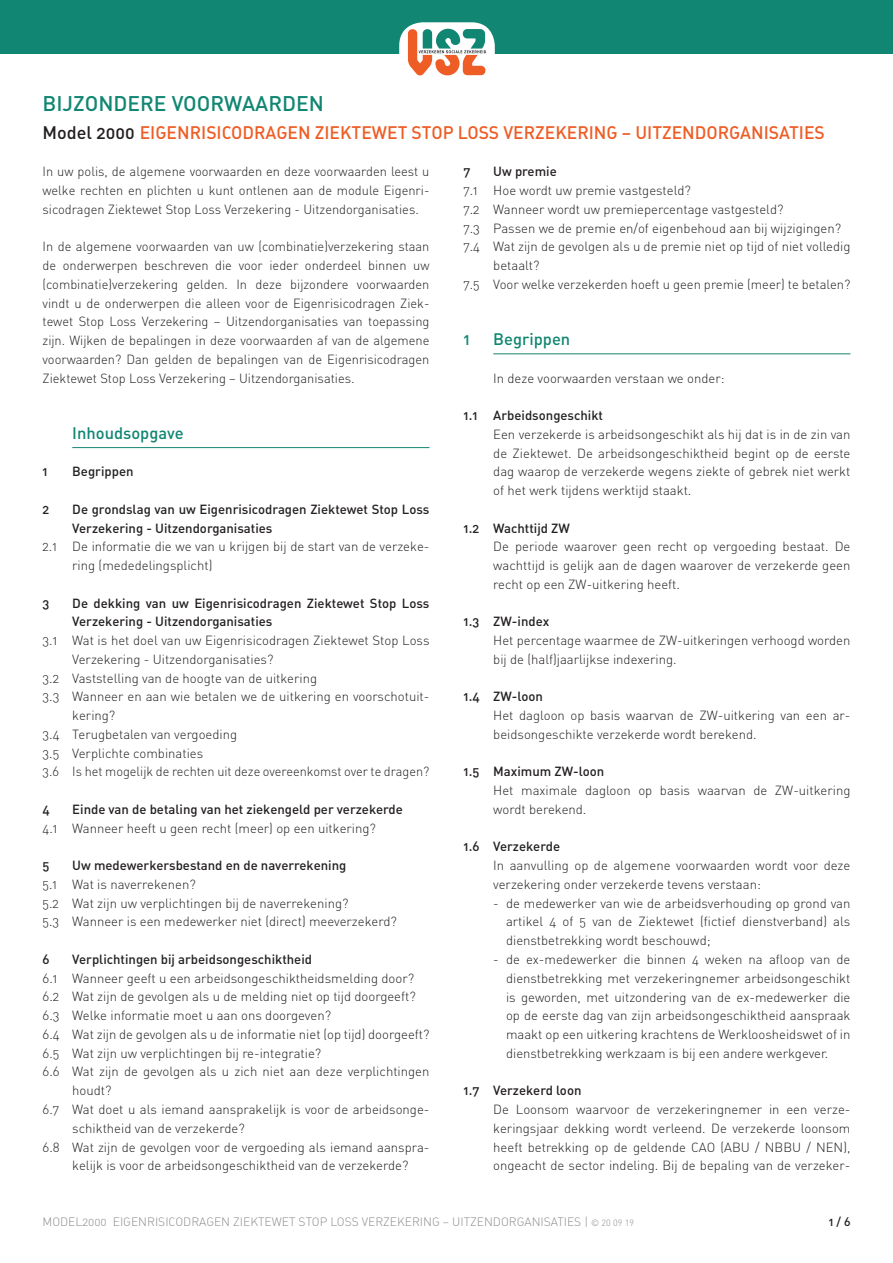
<style>
.page{position:relative;width:893px;height:1263px;background:#fff}
.page>*{position:absolute;margin:0;border:0;box-sizing:border-box;transform-origin:0 0}
.t1{font:21px "DIN Medium Alternate";color:#118672}
.t2{font:18px "DIN Medium Alternate";color:#ee5d25}
.t3{font:16.5px "DIN Medium Alternate";color:#118672}
.t4{font:13.2px/18.8px "DIN Light Alternate";color:#231f20;text-align:justify}
.t5{font:13.2px/18.8px "DIN Medium Alternate";color:#231f20}
.t6{font:12px "DIN Light Alternate";color:#8a8c8f}
.t7{font:12px "DIN Medium Alternate";color:#231f20}
.s1{color:#231f20}
.s2{font-family:"DIN";font-weight:300;font-size:9px}
</style>
<div class="page">
<div style="left:0;top:0;width:893px;height:53px;background:#118672"></div>
<div style="left:399px;top:22px;width:96px;height:62px;background:#fff;border-radius:23px"></div>
<svg style="left:408px;top:28px;width:79px;height:48px"></svg>
<hr style="left:72px;top:447px;width:357px;height:1px;background:#118672">
<hr style="left:493px;top:354px;width:357px;height:1px;background:#118672">
<h1 class="t1" style="left:43px;top:90px;width:283px">BIJZONDERE VOORWAARDEN</h1>
<h2 class="t2" style="left:43px;top:121px;width:784px"><span class="s1">Model 2000</span> EIGENRISICODRAGEN ZIEKTEWET STOP LOSS VERZEKERING – UITZENDORGANISATIES</h2>
<p class="t4" style="left:43px;top:162px;width:388px">In uw polis, de algemene voorwaarden en deze voorwaarden leest u welke rechten en plichten u kunt ontlenen aan de module Eigenri&shy;sicodragen Ziektewet Stop Loss Verzekering - Uitzendorganisaties.</p>
<p class="t4" style="left:43px;top:237px;width:388px">In de algemene voorwaarden van uw (combinatie)verzekering staan de onderwerpen beschreven die voor ieder onderdeel binnen uw (combinatie)verzekering gelden. In deze bijzondere voorwaarden vindt u de onderwerpen die alleen voor de Eigenrisicodragen Ziek&shy;tewet Stop Loss Verzekering – Uitzendorganisaties van toepassing zijn. Wijken de bepalingen in deze voorwaarden af van de algemene voorwaarden? Dan gelden de bepalingen van de Eigenrisicodragen Ziektewet Stop Loss Verzekering – Uitzendorganisaties.</p>
<p class="t3" style="left:72px;top:422px;width:113px">Inhoudsopgave</p>
<p class="t5" style="left:43px;top:462px;width:7px">1</p>
<p class="t5" style="left:72px;top:462px;width:63px">Begrippen</p>
<p class="t5" style="left:43px;top:499px;width:8px">2</p>
<p class="t5" style="left:72px;top:499px;width:359px">De grondslag van uw Eigenrisicodragen Ziektewet Stop Loss<br>Verzekering - Uitzendorganisaties</p>
<p class="t4" style="left:72px;top:537px;width:359px;text-indent:-30px">2.1 De informatie die we van u krijgen bij de start van de verzeke&shy;ring (mededelingsplicht)</p>
<p class="t5" style="left:43px;top:593px;width:8px">3</p>
<p class="t5" style="left:72px;top:593px;width:359px">De dekking van uw Eigenrisicodragen Ziektewet Stop Loss<br>Verzekering - Uitzendorganisaties</p>
<p class="t4" style="left:43px;top:631px;width:388px">3.1 Wat is het doel van uw Eigenrisicodragen Ziektewet Stop Loss</p>
<p class="t4" style="left:72px;top:650px;width:203px">Verzekering - Uitzendorganisaties?</p>
<p class="t4" style="left:43px;top:668px;width:276px">3.2 Vaststelling van de hoogte van de uitkering</p>
<p class="t4" style="left:43px;top:687px;width:388px">3.3 Wanneer en aan wie betalen we de uitkering en voorschotuit-</p>
<p class="t4" style="left:72px;top:706px;width:45px">kering?</p>
<p class="t4" style="left:43px;top:725px;width:196px">3.4 Terugbetalen van vergoeding</p>
<p class="t4" style="left:43px;top:743px;width:162px">3.5 Verplichte combinaties</p>
<p class="t4" style="left:43px;top:762px;width:388px">3.6 Is het mogelijk de rechten uit deze overeenkomst over te dragen?</p>
<p class="t5" style="left:43px;top:799px;width:9px">4</p>
<p class="t5" style="left:72px;top:799px;width:332px">Einde van de betaling van het ziekengeld per verzekerde</p>
<p class="t4" style="left:43px;top:818px;width:335px">4.1 Wanneer heeft u geen recht (meer) op een uitkering?</p>
<p class="t5" style="left:43px;top:855px;width:9px">5</p>
<p class="t5" style="left:72px;top:855px;width:276px">Uw medewerkersbestand en de naverrekening</p>
<p class="t4" style="left:43px;top:875px;width:356px;text-align:left">5.1 Wat is naverrekenen?<br>5.2 Wat zijn uw verplichtingen bij de naverrekening?<br>5.3 Wanneer is een medewerker niet (direct) meeverzekerd?</p>
<p class="t5" style="left:43px;top:949px;width:9px">6</p>
<p class="t5" style="left:72px;top:949px;width:241px">Verplichtingen bij arbeidsongeschiktheid</p>
<p class="t4" style="left:43px;top:968px;width:373px">6.1 Wanneer geeft u een arbeidsongeschiktheidsmelding door?</p>
<p class="t4" style="left:43px;top:987px;width:375px">6.2 Wat zijn de gevolgen als u de melding niet op tijd doorgeeft?</p>
<p class="t4" style="left:43px;top:1006px;width:290px">6.3 Welke informatie moet u aan ons doorgeven?</p>
<p class="t4" style="left:43px;top:1025px;width:388px">6.4 Wat zijn de gevolgen als u de informatie niet (op tijd) doorgeeft?</p>
<p class="t4" style="left:43px;top:1043px;width:280px">6.5 Wat zijn uw verplichtingen bij re-integratie?</p>
<p class="t4" style="left:43px;top:1062px;width:388px">6.6 Wat zijn de gevolgen als u zich niet aan deze verplichtingen</p>
<p class="t4" style="left:72px;top:1081px;width:41px">houdt?</p>
<p class="t4" style="left:43px;top:1100px;width:388px">6.7 Wat doet u als iemand aansprakelijk is voor de arbeidsonge-</p>
<p class="t4" style="left:72px;top:1118px;width:174px">schiktheid van de verzekerde?</p>
<p class="t4" style="left:43px;top:1137px;width:388px">6.8 Wat zijn de gevolgen voor de vergoeding als iemand aanspra-</p>
<p class="t4" style="left:72px;top:1156px;width:338px">kelijk is voor de arbeidsongeschiktheid van de verzekerde?</p>
<p class="t5" style="left:463px;top:162px;width:8px">7</p>
<p class="t5" style="left:493px;top:162px;width:65px">Uw premie</p>
<p class="t4" style="left:463px;top:181px;width:229px">7.1 Hoe wordt uw premie vastgesteld?</p>
<p class="t4" style="left:463px;top:200px;width:322px">7.2 Wanneer wordt uw premiepercentage vastgesteld?</p>
<p class="t4" style="left:463px;top:218px;width:379px">7.3 Passen we de premie en/of eigenbehoud aan bij wijzigingen?</p>
<p class="t4" style="left:463px;top:237px;width:388px">7.4 Wat zijn de gevolgen als u de premie niet op tijd of niet volledig</p>
<p class="t4" style="left:493px;top:256px;width:48px">betaalt?</p>
<p class="t4" style="left:463px;top:275px;width:388px">7.5 Voor welke verzekerden hoeft u geen premie (meer) te betalen?</p>
<p class="t3" style="left:463px;top:329px;width:8px">1</p>
<p class="t3" style="left:493px;top:329px;width:79px">Begrippen</p>
<p class="t4" style="left:493px;top:368px;width:233px">In deze voorwaarden verstaan we onder:</p>
<p class="t5" style="left:463px;top:405px;width:141px">1.1 Arbeidsongeschikt</p>
<p class="t4" style="left:493px;top:425px;width:359px">Een verzekerde is arbeidsongeschikt als hij dat is in de zin van de Ziektewet. De arbeidsongeschiktheid begint op de eerste dag waarop de verzekerde wegens ziekte of gebrek niet werkt of het werk tijdens werktijd staakt.</p>
<p class="t5" style="left:463px;top:518px;width:108px">1.2 Wachttijd ZW</p>
<p class="t4" style="left:493px;top:537px;width:359px">De periode waarover geen recht op vergoeding bestaat. De wachttijd is gelijk aan de dagen waarover de verzekerde geen recht op een ZW-uitkering heeft.</p>
<p class="t5" style="left:463px;top:612px;width:87px">1.3 ZW-index</p>
<p class="t4" style="left:493px;top:631px;width:359px">Het percentage waarmee de ZW-uitkeringen verhoogd worden bij de (half)jaarlijkse indexering.</p>
<p class="t5" style="left:463px;top:687px;width:81px">1.4 ZW-loon</p>
<p class="t4" style="left:493px;top:706px;width:359px">Het dagloon op basis waarvan de ZW-uitkering van een ar&shy;beidsongeschikte verzekerde wordt berekend.</p>
<p class="t5" style="left:463px;top:762px;width:142px">1.5 Maximum ZW-loon</p>
<p class="t4" style="left:493px;top:781px;width:359px">Het maximale dagloon op basis waarvan de ZW-uitkering wordt berekend.</p>
<p class="t5" style="left:463px;top:837px;width:98px">1.6 Verzekerde</p>
<p class="t4" style="left:493px;top:856px;width:359px">In aanvulling op de algemene voorwaarden wordt voor deze verzekering onder verzekerde tevens verstaan:</p>
<p class="t4" style="left:506px;top:893px;width:346px;text-indent:-13px">- de medewerker van wie de arbeidsverhouding op grond van artikel 4 of 5 van de Ziektewet (fictief dienstverband) als dienstbetrekking wordt beschouwd;</p>
<p class="t4" style="left:506px;top:950px;width:346px;text-indent:-13px">- de ex-medewerker die binnen 4 weken na afloop van de dienstbetrekking met verzekeringnemer arbeidsongeschikt is geworden, met uitzondering van de ex-medewerker die op de eerste dag van zijn arbeidsongeschiktheid aanspraak maakt op een uitkering krachtens de Werkloosheidswet of in dienstbetrekking werkzaam is bij een andere werkgever.</p>
<p class="t5" style="left:463px;top:1081px;width:120px">1.7 Verzekerd loon</p>
<p class="t4" style="left:493px;top:1100px;width:359px">De Loonsom waarvoor de verzekeringnemer in een verze&shy;keringsjaar dekking wordt verleend. De verzekerde loonsom heeft betrekking op de geldende CAO (ABU / NBBU / NEN), ongeacht de sector indeling. Bij de bepaling van de verzeker-</p>
<p class="t6" style="left:43px;top:1215px;width:593px">MODEL2000 EIGENRISICODRAGEN ZIEKTEWET STOP LOSS VERZEKERING – UITZENDORGANISATIES | <span class="s2">© 20 09 19</span></p>
<p class="t7" style="left:829px;top:1214px;width:23px">1 / 6</p>
</div>
